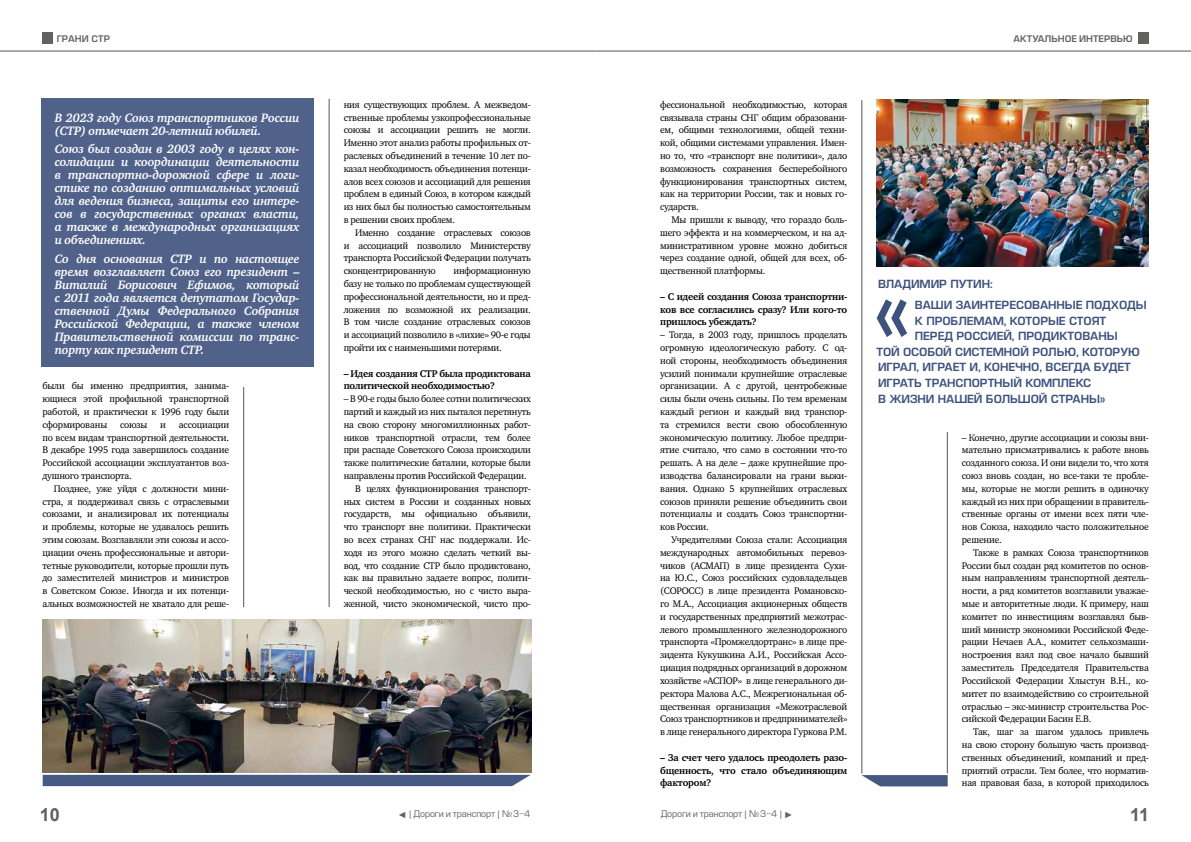
<style>
.page{position:relative;width:1191px;height:842px;background:#fff}
.page>*{position:absolute;margin:0;border:0;box-sizing:border-box;transform-origin:0 0}
.t1{font:71.8px "Europe Demi";color:#3d527d}
.t2{font:700 18px "Arial";color:#626160}
.t3{font:italic 700 12.5px/13px "Charter C";letter-spacing:-.02em;color:#fff;text-align:justify}
.t4{font:11px "Europe Demi";letter-spacing:-.01em;color:#3d527d}
.t5{font:700 10px/12.8px "Charter C";letter-spacing:-.02em;color:#000;text-align:justify}
.t6{font:9.8px/12.8px "Charter C";letter-spacing:-.025em;color:#000;text-align:justify}
.t7{font:8.9px "Europe";letter-spacing:-.01em;color:#626160}
.t8{font:8.9px "Europe Demi";color:#626160}
.t9{font:8.9px "Europe Demi";letter-spacing:.02em;color:#626160}
.s1{font-family:"Arial"}
</style>
<div class="page">
<hr style="left:861px;top:100px;width:1px;height:673px;background:#575654">
<hr style="left:243px;top:387px;width:1px;height:220px;background:#575654">
<hr style="left:329px;top:99px;width:1px;height:508px;background:#575654">
<hr style="left:947px;top:432px;width:1px;height:341px;background:#575654">
<div style="left:41px;top:98px;width:273px;height:269px;background:#51628a"></div>
<div style="left:43px;top:775px;width:488px;height:11px;background:#475a84"></div>
<svg style="left:861px;top:775px;width:86px;height:11px"></svg>
<div style="left:1138px;top:32px;width:10px;height:12px;background:#626160"></div>
<div style="left:42px;top:32px;width:11px;height:12px;background:#626160"></div>
<hr style="left:0;top:51px;width:595px;height:1px;background:#575654">
<hr style="left:595px;top:51px;width:596px;height:1px;background:#575654">
<img style="left:876px;top:100px;width:272px;height:167px">
<img style="left:43px;top:619px;width:488px;height:154px">
<p class="t9" style="left:57px;top:33px;width:55px">ГРАНИ СТР</p>
<p class="t8" style="left:1013px;top:33px;width:121px">АКТУАЛЬНОЕ ИНТЕРВЬЮ</p>
<p class="t3" style="left:55px;top:111px;width:246px">В 2023 году Союз транспортников России (СТР) отмечает 20-летний юбилей.</p>
<p class="t3" style="left:55px;top:143px;width:246px">Союз был создан в 2003 году в целях кон&shy;солидации и координации деятельности в транспортно-дорожной сфере и логи&shy;стике по созданию оптимальных условий для ведения бизнеса, защиты его интере&shy;сов в государственных органах власти, а также в международных организациях и объединениях.</p>
<p class="t3" style="left:55px;top:253px;width:246px">Со дня основания СТР и по настоящее время возглавляет Союз его президент – Виталий Борисович Ефимов, который с 2011 года является депутатом Государ&shy;ственной Думы Федерального Собрания Российской Федерации, а также членом Правительственной комиссии по транс&shy;порту как президент СТР.</p>
<p class="t6" style="left:43px;top:380px;width:188px">были бы именно предприятия, занима&shy;ющиеся этой профильной транспортной работой, и практически к 1996 году были сформированы</p>
<p class="t6" style="left:43px;top:418px;width:188px;text-indent:136px">ассоциации по всем видам транспортной деятельности.<br>В декабре 1995 года завершилось создание Российской ассоциации эксплуатантов воз&shy;душного транспорта.</p>
<p class="t6" style="left:43px;top:482px;width:188px;text-indent:11px">Позднее, уже уйдя с должности мини&shy;стра, я поддерживал связь с отраслевыми союзами, и анализировал их потенциалы и проблемы, которые не удавалось решить этим союзам. Возглавляли эти союзы и ассо&shy;циации очень профессиональные и автори&shy;тетные руководители, которые прошли путь до заместителей министров и министров в Советском Союзе. Иногда и их потенци&shy;альных возможностей не хватало для реше-</p>
<p class="t6" style="left:120px;top:418px;width:29px">союзы</p>
<p class="t6" style="left:160px;top:418px;width:7px">и</p>
<p class="t6" style="left:344px;top:98px;width:189px">ния существующих проблем. А межведом&shy;ственные проблемы узкопрофессиональные союзы и ассоциации решить не могли.<br>Именно этот анализ работы профильных от&shy;раслевых объединений в течение 10 лет по&shy;казал необходимость объединения потенци&shy;алов всех союзов и ассоциаций для решения проблем в единый Союз, в котором каждый из них был бы полностью самостоятельным в решении своих проблем.</p>
<p class="t6" style="left:344px;top:226px;width:189px;text-indent:11px">Именно создание отраслевых союзов и ассоциаций позволило Министерству транспорта Российской Федерации получать сконцентрированную</p>
<p class="t6" style="left:344px;top:265px;width:189px;text-indent:110px">информационную базу не только по проблемам существующей профессиональной деятельности, но и пред&shy;ложения по возможной их реализации.<br>В том числе создание отраслевых союзов и ассоциаций позволило в «лихие» 90-е годы пройти их с наименьшими потерями.</p>
<p class="t5" style="left:344px;top:367px;width:189px">– Идея создания СТР была продиктована политической необходимостью?</p>
<p class="t6" style="left:344px;top:393px;width:189px">– В 90-е годы было более сотни политических</p>
<p class="t6" style="left:344px;top:405px;width:189px">партий и каждый из них пытался перетянуть</p>
<p class="t6" style="left:344px;top:418px;width:189px">на свою сторону многомиллионных работ-</p>
<p class="t6" style="left:344px;top:431px;width:189px">ников транспортной отрасли, тем более</p>
<p class="t6" style="left:344px;top:444px;width:189px">при распаде Советского Союза происходили</p>
<p class="t6" style="left:344px;top:457px;width:189px">также политические баталии, которые были</p>
<p class="t6" style="left:344px;top:469px;width:184px">направлены против Российской Федерации.</p>
<p class="t6" style="left:355px;top:482px;width:177px">В целях функционирования транспорт-</p>
<p class="t6" style="left:344px;top:495px;width:189px">ных систем в России и созданных новых</p>
<p class="t6" style="left:344px;top:508px;width:189px">государств, мы официально объявили,</p>
<p class="t6" style="left:344px;top:521px;width:189px">что транспорт вне политики. Практически</p>
<p class="t6" style="left:344px;top:533px;width:189px">во всех странах СНГ нас поддержали. Ис-</p>
<p class="t6" style="left:344px;top:546px;width:189px">ходя из этого можно сделать четкий вы-</p>
<p class="t6" style="left:344px;top:559px;width:189px">вод, что создание СТР было продиктовано,</p>
<p class="t6" style="left:344px;top:572px;width:189px">как вы правильно задаете вопрос, полити-</p>
<p class="t6" style="left:344px;top:585px;width:189px">ческой необходимостью, но с чисто выра-</p>
<p class="t6" style="left:344px;top:597px;width:189px">женной, чисто экономической, чисто про-</p>
<p class="t6" style="left:660px;top:98px;width:189px">фессиональной необходимостью, которая связывала страны СНГ общим образовани&shy;ем, общими технологиями, общей техни&shy;кой, общими системами управления. Имен&shy;но то, что «транспорт вне политики», дало возможность сохранения бесперебойного функционирования транспортных систем, как на территории России, так и новых го&shy;сударств.</p>
<p class="t6" style="left:660px;top:213px;width:189px;text-indent:11px">Мы пришли к выводу, что гораздо боль&shy;шего эффекта и на коммерческом, и на ад&shy;министративном уровне можно добиться через создание одной, общей для всех, об&shy;щественной платформы.</p>
<p class="t5" style="left:660px;top:290px;width:189px">– С идеей создания Союза транспортни&shy;ков все согласились сразу? Или кого-то пришлось убеждать?</p>
<p class="t6" style="left:660px;top:329px;width:189px">– Тогда, в 2003 году, пришлось проделать огромную идеологическую работу. С од&shy;ной стороны, необходимость объединения усилий понимали крупнейшие отраслевые организации. А с другой, центробежные силы были очень сильны. По тем временам каждый регион и каждый вид транспор&shy;та стремился вести свою обособленную экономическую политику. Любое предпри&shy;ятие считало, что само в состоянии что-то решать. А на деле – даже крупнейшие про&shy;изводства балансировали на грани выжи&shy;вания. Однако 5 крупнейших отраслевых союзов приняли решение объединить свои потенциалы и создать Союз транспортни&shy;ков России.</p>
<p class="t6" style="left:660px;top:533px;width:189px;text-indent:11px">Учредителями Союза стали: Ассоциация международных автомобильных перевоз&shy;чиков (АСМАП) в лице президента Сухи&shy;на Ю.С., Союз российских судовладельцев (СОРОСС) в лице президента Романовско&shy;го М.А., Ассоциация акционерных обществ и государственных предприятий межотрас&shy;левого промышленного железнодорожного транспорта «Промжелдортранс» в лице пре&shy;зидента Кукушкина А.И., Российская Ассо&shy;циация подрядных организаций в дорожном хозяйстве «АСПОР» в лице генерального ди&shy;ректора Малова А.С., Межрегиональная об&shy;щественная организация «Межотраслевой Союз транспортников и предпринимателей» в лице генерального директора Гуркова Р.М.</p>
<p class="t5" style="left:660px;top:751px;width:189px">– За счет чего удалось преодолеть разо&shy;бщенность, что стало объединяющим фактором?</p>
<p class="t4" style="left:878px;top:277px;width:116px">ВЛАДИМИР ПУТИН:</p>
<h1 class="t1" style="left:873px;top:269px;width:39px">«</h1>
<p class="t4" style="left:914px;top:298px;width:233px">ВАШИ ЗАИНТЕРЕСОВАННЫЕ ПОДХОДЫ</p>
<p class="t4" style="left:914px;top:314px;width:193px">К ПРОБЛЕМАМ, КОТОРЫЕ СТОЯТ</p>
<p class="t4" style="left:914px;top:330px;width:204px">ПЕРЕД РОССИЕЙ, ПРОДИКТОВАНЫ</p>
<p class="t4" style="left:876px;top:345px;width:265px">ТОЙ ОСОБОЙ СИСТЕМНОЙ РОЛЬЮ, КОТОРУЮ</p>
<p class="t4" style="left:878px;top:361px;width:254px">ИГРАЛ, ИГРАЕТ И, КОНЕЧНО, ВСЕГДА БУДЕТ</p>
<p class="t4" style="left:878px;top:376px;width:215px">ИГРАТЬ ТРАНСПОРТНЫЙ КОМПЛЕКС</p>
<p class="t4" style="left:878px;top:392px;width:229px">В ЖИЗНИ НАШЕЙ БОЛЬШОЙ СТРАНЫ»</p>
<p class="t6" style="left:962px;top:431px;width:188px">– Конечно, другие ассоциации и союзы вни&shy;мательно присматривались к работе вновь созданного союза. И они видели то, что хотя союз вновь создан, но все-таки те пробле&shy;мы, которые не могли решить в одиночку каждый из них при обращении в правитель&shy;ственные органы от имени всех пяти чле&shy;нов Союза, находило часто положительное решение.</p>
<p class="t6" style="left:962px;top:546px;width:188px;text-indent:11px">Также в рамках Союза транспортников России был создан ряд комитетов по основ&shy;ным направлениям транспортной деятель&shy;ности, а ряд комитетов возглавили уважае&shy;мые и авторитетные люди. К примеру, наш комитет по инвестициям возглавлял быв&shy;ший министр экономики Российской Феде&shy;рации Нечаев А.А., комитет сельхозмаши&shy;ностроения взял под свое начало бывший заместитель Председателя Правительства Российской Федерации Хлыстун В.Н., ко&shy;митет по взаимодействию со строительной отраслью – экс-министр строительства Рос&shy;сийской Федерации Басин Е.В.</p>
<p class="t6" style="left:962px;top:725px;width:188px;text-indent:11px">Так, шаг за шагом удалось привлечь на свою сторону большую часть производ&shy;ственных объединений, компаний и пред&shy;приятий отрасли. Тем более, что норматив&shy;ная правовая база, в которой приходилось</p>
<h2 class="t2" style="left:40px;top:803px;width:21px">10</h2>
<p class="t7" style="left:398px;top:809px;width:134px"><span class="s1">◄ |</span> Дороги и транспорт <span class="s1">|</span> №3-4</p>
<p class="t7" style="left:660px;top:809px;width:134px">Дороги и транспорт <span class="s1">|</span> №3-4 <span class="s1">| ►</span></p>
<h2 class="t2" style="left:1130px;top:803px;width:20px">11</h2>
</div>
